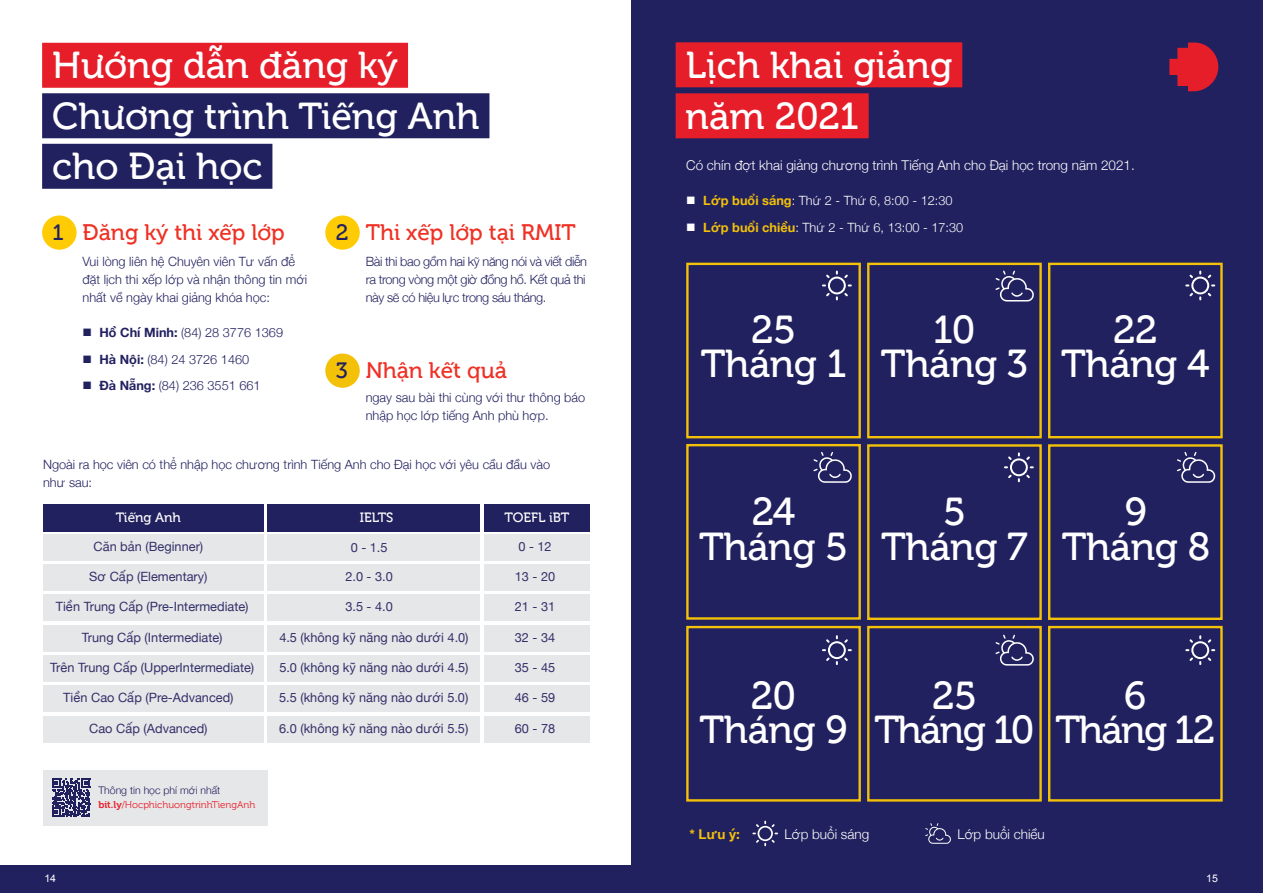
<style>
.page{position:relative;width:1263px;height:893px;background:#fff}
.page>*{position:absolute;margin:0;border:0;box-sizing:border-box;transform-origin:0 0}
.t1{font:39px/34.5px "Museo 500";letter-spacing:-.01em;color:#fff;text-align:center}
.t2{font:39px/34.5px "Museo 500";letter-spacing:-.04em;color:#fff;text-align:center}
.t3{font:37.5px/50.6px "Museo 500";color:#fff}
.t4{font:22.5px "Museo 500";color:#ee3124}
.t5{font:22.2px "Museo 500";color:#222160}
.t6{font:300 13.5px "Helvetica Neue";color:#fff}
.t7{font:13.5px "Museo 500";color:#fff}
.t8{font:700 13.5px "Helvetica Neue";color:#f3c108}
.t9{font:300 12.75px/18px "Helvetica Neue";color:#222160}
.t10{font:12.75px "Helvetica Neue";color:#32306a}
.t11{font:300 12.75px "Helvetica Neue";color:#fff}
.t12{font:300 10.5px "Helvetica Neue";color:#222160}
.t13{font:10.5px "Arial";color:#fff}
.t14{font:9.75px "Museo 300";color:#e61e2a}
.s1{font-weight:700}
.s2{font-family:"VN Museo 700"}
.s3{font-weight:700;color:#f3c108}
</style>
<div class="page">
<div style="left:0;top:865px;width:1263px;height:28px;background:#222160"></div>
<div style="left:632px;top:0;width:631px;height:865px;background:#222160"></div>
<div style="left:686px;top:263px;width:175px;height:175px;border:2px solid #f3c108"></div>
<div style="left:686px;top:444px;width:175px;height:176px;border:2px solid #f3c108"></div>
<div style="left:686px;top:626px;width:175px;height:176px;border:2px solid #f3c108"></div>
<div style="left:867px;top:263px;width:175px;height:175px;border:2px solid #f3c108"></div>
<div style="left:867px;top:444px;width:175px;height:176px;border:2px solid #f3c108"></div>
<div style="left:867px;top:626px;width:175px;height:176px;border:2px solid #f3c108"></div>
<div style="left:1048px;top:263px;width:175px;height:175px;border:2px solid #f3c108"></div>
<div style="left:1048px;top:444px;width:175px;height:176px;border:2px solid #f3c108"></div>
<div style="left:1048px;top:626px;width:175px;height:176px;border:2px solid #f3c108"></div>
<div style="left:42px;top:215px;width:35px;height:35px;background:#ffcb05;border-radius:50%"></div>
<div style="left:325px;top:215px;width:35px;height:35px;background:#ffcb05;border-radius:50%"></div>
<div style="left:325px;top:354px;width:35px;height:34px;background:#f3c108;border-radius:50%"></div>
<svg style="left:752px;top:821px;width:26px;height:25px"></svg>
<svg style="left:822px;top:271px;width:30px;height:29px"></svg>
<svg style="left:822px;top:635px;width:30px;height:30px"></svg>
<svg style="left:1185px;top:635px;width:30px;height:30px"></svg>
<svg style="left:1004px;top:452px;width:30px;height:30px"></svg>
<svg style="left:1185px;top:271px;width:30px;height:29px"></svg>
<svg style="left:925px;top:823px;width:26px;height:21px"></svg>
<svg style="left:995px;top:271px;width:39px;height:30px"></svg>
<svg style="left:813px;top:452px;width:39px;height:31px"></svg>
<svg style="left:1177px;top:452px;width:38px;height:31px"></svg>
<svg style="left:995px;top:635px;width:39px;height:31px"></svg>
<svg style="left:1169px;top:43px;width:49px;height:48px"></svg>
<div style="left:42px;top:43px;width:366px;height:45px;background:#e61e2a"></div>
<div style="left:42px;top:93px;width:447px;height:45px;background:#222160"></div>
<div style="left:42px;top:144px;width:230px;height:45px;background:#222160"></div>
<div style="left:43px;top:770px;width:224px;height:55px;background:#e6e7e8"></div>
<svg style="left:52px;top:779px;width:38px;height:38px"></svg>
<div style="left:676px;top:42px;width:286px;height:45px;background:#e61e2a"></div>
<div style="left:676px;top:93px;width:193px;height:45px;background:#e61e2a"></div>
<div style="left:43px;top:534px;width:220px;height:27px;background:#e6e7e8"></div>
<div style="left:43px;top:564px;width:221px;height:27px;background:#e6e7e8"></div>
<div style="left:43px;top:594px;width:221px;height:27px;background:#e6e7e8"></div>
<div style="left:43px;top:625px;width:221px;height:26px;background:#e6e7e8"></div>
<div style="left:43px;top:655px;width:221px;height:27px;background:#e6e7e8"></div>
<div style="left:43px;top:685px;width:221px;height:27px;background:#e6e7e8"></div>
<div style="left:43px;top:716px;width:221px;height:26px;background:#e6e7e8"></div>
<div style="left:267px;top:534px;width:213px;height:27px;background:#e6e7e8"></div>
<div style="left:268px;top:564px;width:212px;height:27px;background:#e6e7e8"></div>
<div style="left:268px;top:594px;width:212px;height:27px;background:#e6e7e8"></div>
<div style="left:268px;top:625px;width:212px;height:26px;background:#e6e7e8"></div>
<div style="left:268px;top:655px;width:212px;height:27px;background:#e6e7e8"></div>
<div style="left:268px;top:685px;width:212px;height:27px;background:#e6e7e8"></div>
<div style="left:268px;top:716px;width:212px;height:26px;background:#e6e7e8"></div>
<div style="left:484px;top:534px;width:105px;height:27px;background:#e6e7e8"></div>
<div style="left:484px;top:564px;width:105px;height:27px;background:#e6e7e8"></div>
<div style="left:484px;top:594px;width:105px;height:27px;background:#e6e7e8"></div>
<div style="left:484px;top:625px;width:105px;height:26px;background:#e6e7e8"></div>
<div style="left:484px;top:655px;width:105px;height:27px;background:#e6e7e8"></div>
<div style="left:484px;top:685px;width:105px;height:27px;background:#e6e7e8"></div>
<div style="left:484px;top:716px;width:105px;height:26px;background:#e6e7e8"></div>
<div style="left:43px;top:504px;width:220px;height:27px;background:#222160"></div>
<div style="left:267px;top:504px;width:213px;height:27px;background:#222160"></div>
<div style="left:484px;top:504px;width:105px;height:27px;background:#222160"></div>
<h2 class="t3" style="left:52px;top:36px;width:429px">Hướng dẫn đăng ký<br>Chương trình Tiếng Anh cho Đại học</h2>
<h3 class="t5" style="left:53px;top:215px;width:13px">1</h3>
<h3 class="t5" style="left:336px;top:215px;width:14px">2</h3>
<h3 class="t4" style="left:83px;top:215px;width:204px">Đăng ký thi xếp lớp</h3>
<h3 class="t4" style="left:366px;top:215px;width:212px">Thi xếp lớp tại RMIT</h3>
<p class="t9" style="left:83px;top:251px;width:226px">Vui lòng liên hệ Chuyên viên Tư vấn để đặt lịch thi xếp lớp và nhận thông tin mới nhất về ngày khai giảng khóa học:</p>
<p class="t9" style="left:83px;top:323px;width:202px">■ <span class="s1">Hồ Chí Minh:</span> (84) 28 3776 1369</p>
<p class="t9" style="left:83px;top:349px;width:168px">■ <span class="s1">Hà Nội:</span> (84) 24 3726 1460</p>
<p class="t9" style="left:83px;top:376px;width:180px">■ <span class="s1">Đà Nẵng:</span> (84) 236 3551 661</p>
<p class="t9" style="left:366px;top:252px;width:223px;text-align:justify">Bài thi bao gồm hai kỹ năng nói và viết diễn ra trong vòng một giờ đồng hồ. Kết quả thi này sẽ có hiệu lực trong sáu tháng.</p>
<h3 class="t5" style="left:336px;top:353px;width:14px">3</h3>
<h3 class="t4" style="left:366px;top:353px;width:143px">Nhận kết quả</h3>
<p class="t9" style="left:366px;top:387px;width:221px">ngay sau bài thi cùng với thư thông báo nhập học lớp tiếng Anh phù hợp.</p>
<p class="t9" style="left:43px;top:454px;width:509px">Ngoài ra học viên có thể nhập học chương trình Tiếng Anh cho Đại học với yêu cầu đầu vào như sau:</p>
<p class="t7" style="left:116px;top:507px;width:67px">Tiếng Anh</p>
<p class="t7" style="left:360px;top:507px;width:35px">IELTS</p>
<p class="t7" style="left:504px;top:507px;width:66px">TOEFL iBT</p>
<p class="t10" style="left:94px;top:538px;width:111px">Căn bản (Beginner)</p>
<p class="t10" style="left:89px;top:568px;width:120px">Sơ Cấp (Elementary)</p>
<p class="t10" style="left:56px;top:598px;width:194px">Tiền Trung Cấp (Pre-Intermediate)</p>
<p class="t10" style="left:518px;top:538px;width:35px">0 - 12</p>
<p class="t10" style="left:515px;top:568px;width:42px">13 - 20</p>
<p class="t10" style="left:515px;top:598px;width:42px">21 - 31</p>
<p class="t10" style="left:515px;top:628px;width:42px">32 - 34</p>
<p class="t10" style="left:515px;top:658px;width:42px">35 - 45</p>
<p class="t10" style="left:515px;top:688px;width:42px">46 - 59</p>
<p class="t10" style="left:515px;top:719px;width:42px">60 - 78</p>
<p class="t10" style="left:351px;top:538px;width:38px">0 - 1.5</p>
<p class="t10" style="left:345px;top:568px;width:49px">2.0 - 3.0</p>
<p class="t10" style="left:345px;top:598px;width:49px">3.5 - 4.0</p>
<p class="t10" style="left:279px;top:628px;width:191px">4.5 (không kỹ năng nào dưới 4.0)</p>
<p class="t10" style="left:279px;top:658px;width:191px">5.0 (không kỹ năng nào dưới 4.5)</p>
<p class="t10" style="left:279px;top:688px;width:191px">5.5 (không kỹ năng nào dưới 5.0)</p>
<p class="t10" style="left:279px;top:719px;width:191px">6.0 (không kỹ năng nào dưới 5.5)</p>
<p class="t10" style="left:82px;top:628px;width:142px">Trung Cấp (Intermediate)</p>
<p class="t10" style="left:50px;top:658px;width:206px">Trên Trung Cấp (UpperIntermediate)</p>
<p class="t10" style="left:63px;top:688px;width:172px">Tiền Cao Cấp (Pre-Advanced)</p>
<p class="t10" style="left:89px;top:719px;width:120px">Cao Cấp (Advanced)</p>
<p class="t12" style="left:98px;top:782px;width:124px">Thông tin học phí mới nhất</p>
<p class="t14" style="left:98px;top:798px;width:158px"><span class="s2">bit.ly</span>/HocphichuongtrinhTiengAnh</p>
<h2 class="t3" style="left:686px;top:36px;width:268px;line-height:51px">Lịch khai giảng năm 2021</h2>
<p class="t6" style="left:686px;top:154px;width:450px">Có chín đợt khai giảng chương trình Tiếng Anh cho Đại học trong năm 2021.</p>
<p class="t11" style="left:686px;top:190px;width:268px">■ <span class="s3">Lớp buổi sáng</span>: Thứ 2 - Thứ 6, 8:00 - 12:30</p>
<p class="t11" style="left:686px;top:217px;width:279px">■ <span class="s3">Lớp buổi chiều</span>: Thứ 2 - Thứ 6, 13:00 - 17:30</p>
<h1 class="t1" style="left:701px;top:308px;width:147px">25<br>Tháng 1</h1>
<h1 class="t1" style="left:881px;top:308px;width:149px">10<br>Tháng 3</h1>
<h1 class="t1" style="left:1061px;top:308px;width:150px">22<br>Tháng 4</h1>
<h1 class="t1" style="left:699px;top:490px;width:150px">24<br>Tháng 5</h1>
<h1 class="t1" style="left:881px;top:490px;width:148px">5<br>Tháng 7</h1>
<h1 class="t1" style="left:1062px;top:490px;width:150px">9<br>Tháng 8</h1>
<h1 class="t1" style="left:699px;top:674px;width:150px">20<br>Tháng 9</h1>
<h1 class="t2" style="left:874px;top:674px;width:162px">25<br>Tháng 10</h1>
<h1 class="t1" style="left:1055px;top:674px;width:161px">6<br>Tháng 12</h1>
<p class="t8" style="left:689px;top:823px;width:52px">* Lưu ý:</p>
<p class="t6" style="left:785px;top:823px;width:86px">Lớp buổi sáng</p>
<p class="t6" style="left:957px;top:823px;width:89px">Lớp buổi chiều</p>
<p class="t13" style="left:44px;top:872px;width:13px">14</p>
<p class="t13" style="left:1206px;top:872px;width:13px">15</p>
</div>
